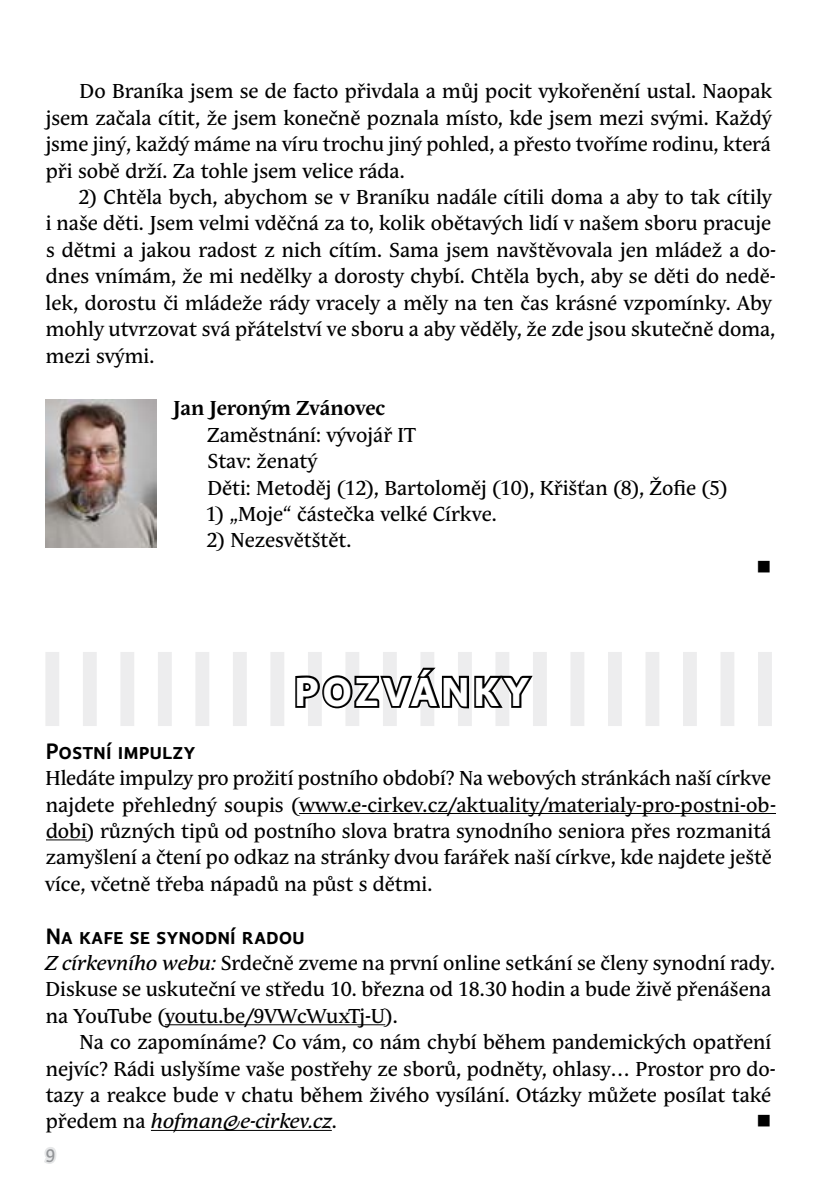
<style>
.page{position:relative;width:840px;height:1191px;background:#fff}
.page>*{position:absolute;margin:0;border:0;box-sizing:border-box;transform-origin:0 0}
.t1{font:700 40px "Andulka Sans Text";letter-spacing:.095em;color:#fff}
.t2{font:500 22px "Andulka Sans";color:#000}
.t3{font:20px/26.4px "Andulka Text Pro";color:#000}
.t4{font:700 20px "Andulka Text Pro";color:#000}
.t5{font:20px "Wingdings";color:#000}
.t6{font:18px "Andulka Sans Text";color:#939598}
.s1{font-style:italic}
</style>
<div class="page">
<svg style="left:44px;top:1147px;width:13px;height:17px"></svg>
<div style="left:45px;top:652px;width:14px;height:74px;background:#ededee"></div>
<div style="left:83px;top:652px;width:14px;height:74px;background:#ededee"></div>
<div style="left:120px;top:652px;width:14px;height:74px;background:#ededee"></div>
<div style="left:158px;top:652px;width:14px;height:74px;background:#ededee"></div>
<div style="left:195px;top:652px;width:14px;height:74px;background:#ededee"></div>
<div style="left:233px;top:652px;width:14px;height:74px;background:#ededee"></div>
<div style="left:270px;top:652px;width:14px;height:74px;background:#ededee"></div>
<div style="left:308px;top:652px;width:13px;height:74px;background:#ededee"></div>
<div style="left:345px;top:652px;width:14px;height:74px;background:#ededee"></div>
<div style="left:383px;top:652px;width:13px;height:74px;background:#ededee"></div>
<div style="left:420px;top:652px;width:14px;height:74px;background:#ededee"></div>
<div style="left:457px;top:652px;width:14px;height:74px;background:#ededee"></div>
<div style="left:495px;top:652px;width:14px;height:74px;background:#ededee"></div>
<div style="left:532px;top:652px;width:14px;height:74px;background:#ededee"></div>
<div style="left:570px;top:652px;width:14px;height:74px;background:#ededee"></div>
<div style="left:607px;top:652px;width:14px;height:74px;background:#ededee"></div>
<div style="left:645px;top:652px;width:14px;height:74px;background:#ededee"></div>
<div style="left:682px;top:652px;width:14px;height:74px;background:#ededee"></div>
<div style="left:720px;top:652px;width:14px;height:74px;background:#ededee"></div>
<div style="left:757px;top:652px;width:14px;height:74px;background:#ededee"></div>
<svg style="left:295px;top:664px;width:238px;height:47px"></svg>
<hr style="left:299px;top:813px;width:476px;height:1px;background:#000">
<hr style="left:46px;top:839px;width:41px;height:1px;background:#000">
<hr style="left:165px;top:1024px;width:220px;height:1px;background:#000">
<hr style="left:151px;top:1130px;width:180px;height:1px;background:#000">
<img style="left:45px;top:399px;width:111px;height:148px">
<p class="t3" style="left:46px;top:78px;width:727px;text-align:justify;text-indent:34px">Do Braníka jsem se de facto přivdala a můj pocit vykořenění ustal. Naopak jsem začala cítit, že jsem konečně poznala místo, kde jsem mezi svými. Každý jsme jiný, každý máme na víru trochu jiný pohled, a přesto tvoříme rodinu, která při sobě drží. Za tohle jsem velice ráda.</p>
<p class="t3" style="left:46px;top:184px;width:731px;text-indent:33px">2) Chtěla bych, abychom se v Braníku nadále cítili doma a aby to tak cítily i naše děti. Jsem velmi vděčná za to, kolik obětavých lidí v našem sboru pracuje s dětmi a jakou radost z nich cítím. Sama jsem navštěvovala jen mládež a do&shy;dnes vnímám, že mi nedělky a dorosty chybí. Chtěla bych, aby se děti do nedě&shy;lek, dorostu či mládeže rády vracely a měly na ten čas krásné vzpomínky. Aby mohly utvrzovat svá přátelství ve sboru a aby věděly, že zde jsou skutečně doma, mezi svými.</p>
<p class="t4" style="left:173px;top:396px;width:213px">Jan Jeroným Zvánovec</p>
<p class="t3" style="left:207px;top:422px;width:521px">Zaměstnání: vývojář IT<br>Stav: ženatý<br>Děti: Metoděj (12), Bartoloměj (10), Křišťan (8), Žofie (5)</p>
<p class="t3" style="left:205px;top:501px;width:292px">1) „Moje“ částečka velké Církve.</p>
<p class="t3" style="left:206px;top:527px;width:146px">2) Nezesvětštět.</p>
<p class="t5" style="left:756px;top:556px;width:16px">■</p>
<h1 class="t1" style="left:294px;top:667px;width:235px">POZVÁNKY</h1>
<p class="t2" style="left:46px;top:738px;width:151px">Postní impulzy</p>
<p class="t3" style="left:45px;top:765px;width:732px">Hledáte impulzy pro prožití postního období? Na webových stránkách naší církve najdete přehledný soupis (www.e-cirkev.cz/aktuality/materialy-pro-postni-ob&shy;dobi) různých tipů od postního slova bratra synodního seniora přes rozmanitá zamyšlení a čtení po odkaz na stránky dvou farářek naší církve, kde najdete ještě více, včetně třeba nápadů na půst s dětmi.</p>
<p class="t2" style="left:46px;top:922px;width:260px">Na kafe se synodní radou</p>
<p class="t3" style="left:45px;top:950px;width:731px"><span class="s1">Z církevního webu:</span> Srdečně zveme na první online setkání se členy synodní rady.<br>Diskuse se uskuteční ve středu 10. března od 18.30 hodin a bude živě přenášena na YouTube (youtu.be/9VWcWuxTj-U).</p>
<p class="t3" style="left:46px;top:1029px;width:731px;text-indent:34px">Na co zapomínáme? Co vám, co nám chybí během pandemických opatření nejvíc? Rádi uslyšíme vaše postřehy ze sborů, podněty, ohlasy… Prostor pro do&shy;tazy a reakce bude v chatu během živého vysílání. Otázky můžete posílat také předem na <span class="s1">hofman@e-cirkev.cz</span>.</p>
<p class="t5" style="left:756px;top:1110px;width:16px">■</p>
<p class="t6" style="left:45px;top:1144px;width:12px">9</p>
</div>
